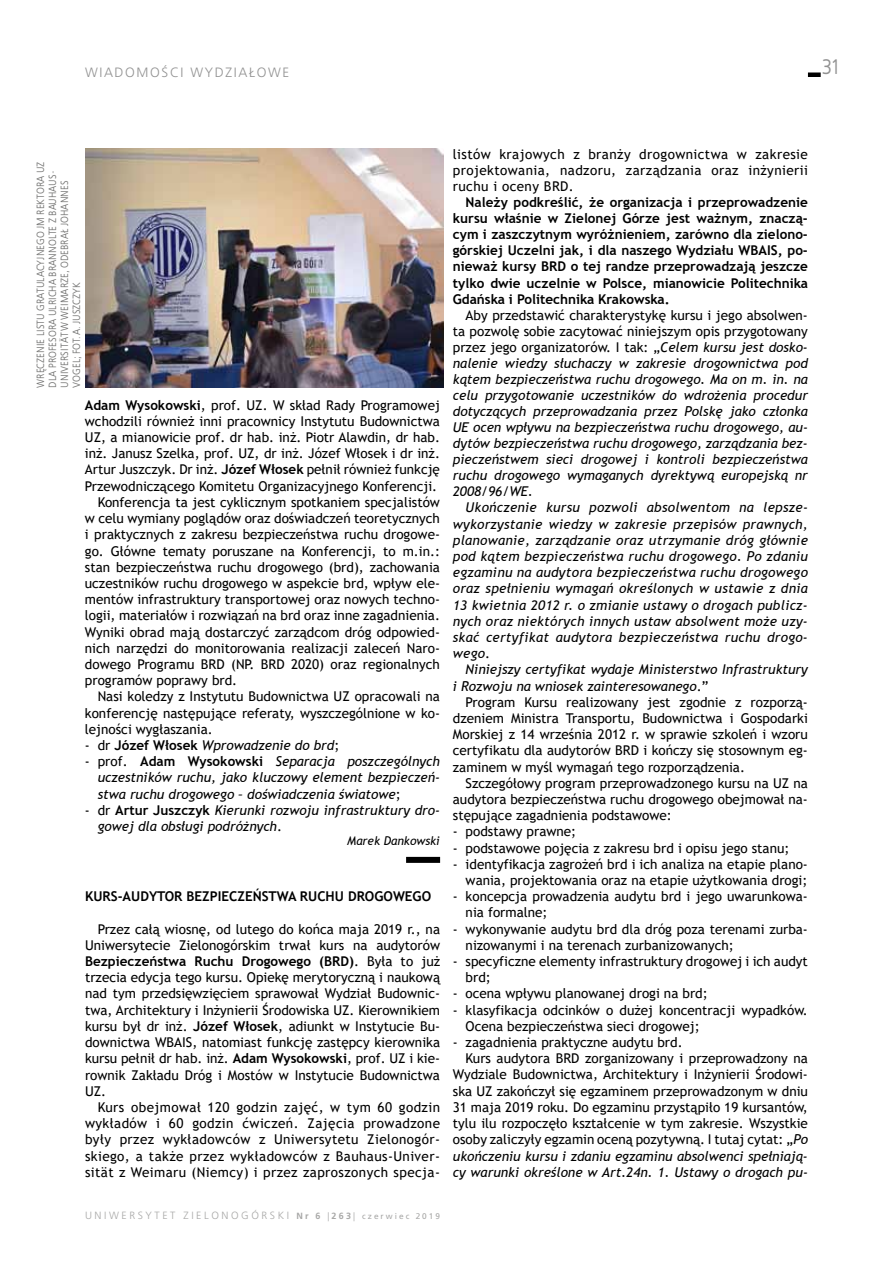
<style>
.page{position:relative;width:893px;height:1263px;background:#fff}
.page>*{position:absolute;margin:0;border:0;box-sizing:border-box;transform-origin:0 0}
.t1{font:21px "EFN Bureau OT";color:#929292}
.t2{font:13.5px/16.2px "Trebuchet MS";color:#000;text-align:justify}
.t3{font:italic 13.5px/16.2px "Trebuchet MS";color:#000;text-align:justify}
.t4{font:700 13.5px/16px "Trebuchet MS";color:#000;text-align:justify}
.t5{font:300 13.5px "Frutiger LT Pro";letter-spacing:.12em;color:#929292}
.t6{font:italic 12px "Trebuchet MS";color:#000}
.t7{font:10.5px/12px "EFN Bureau OT";letter-spacing:.02em;color:#777776}
.t8{font:300 10.5px "Frutiger LT Pro";letter-spacing:.245em;color:#a8a8a7}
.s1{font-weight:700}
.s2{font-style:normal}
.s3{font-weight:700;font-style:normal}
.s4{font-style:italic}
.s5{font-weight:700;font-size:9px}
.s6{font-size:9px}
.s7{font-weight:400;font-size:8.25px}
</style>
<div class="page">
<div style="left:808px;top:72px;width:13px;height:5px;background:#000"></div>
<img style="left:85px;top:149px;width:358px;height:239px">
<div style="left:406px;top:857px;width:34px;height:6px;background:#000"></div>
<p class="t5" style="left:85px;top:65px;width:105px">WIADOMOŚCIWY</p>
<p class="t5" style="left:215px;top:65px;width:54px">DZIAŁOWE</p>
<h1 class="t1" style="left:822px;top:55px;width:18px">31</h1>
<p class="t7" style="left:35px;top:388px;width:226px;rotate:-90deg">Wręczenie listu Gratulacyjnego JM Rektora UZ dla profesora U lricha Brannolte z Bauhaus-<br>U niversität w Weimarze, odebrał Johannes Vogel; fot. A. Juszczyk</p>
<p class="t2" style="left:85px;top:397px;width:357px"><span class="s1">Adam Wysokowski</span>, prof. UZ. W skład Rady Programowej</p>
<p class="t2" style="left:85px;top:413px;width:356px">wchodzili również inni pracownicy Instytutu Budownictwa</p>
<p class="t2" style="left:85px;top:429px;width:357px">UZ, a mianowicie prof. dr hab. inż. Piotr Alawdin, dr hab.</p>
<p class="t2" style="left:85px;top:445px;width:357px">inż. Janusz Szelka, prof. UZ, dr inż. Józef Włosek i dr inż.</p>
<p class="t2" style="left:85px;top:461px;width:357px">Artur Juszczyk. Dr inż. <span class="s1">Józef Włosek</span> pełnił również funkcję</p>
<p class="t2" style="left:85px;top:478px;width:354px">Przewodniczącego Komitetu Organizacyjnego Konferencji.</p>
<p class="t2" style="left:98px;top:494px;width:344px">Konferencja ta jest cyklicznym spotkaniem specjalistów</p>
<p class="t2" style="left:85px;top:510px;width:356px">w celu wymiany poglądów oraz doświadczeń teoretycznych</p>
<p class="t2" style="left:85px;top:526px;width:357px">i praktycznych z zakresu bezpieczeństwa ruchu drogowe-</p>
<p class="t2" style="left:85px;top:542px;width:357px">go. Główne tematy poruszane na Konferencji, to m.in.:</p>
<p class="t2" style="left:85px;top:559px;width:356px">stan bezpieczeństwa ruchu drogowego (brd), zachowania</p>
<p class="t2" style="left:85px;top:575px;width:357px">uczestników ruchu drogowego w aspekcie brd, wpływ ele-</p>
<p class="t2" style="left:85px;top:591px;width:357px">mentów infrastruktury transportowej oraz nowych techno-</p>
<p class="t2" style="left:85px;top:607px;width:356px">logii, materiałów i rozwiązań na brd oraz inne zagadnienia.</p>
<p class="t2" style="left:85px;top:623px;width:357px">Wyniki obrad mają dostarczyć zarządcom dróg odpowied-</p>
<p class="t2" style="left:85px;top:640px;width:357px">nich narzędzi do monitorowania realizacji zaleceń Naro-</p>
<p class="t2" style="left:85px;top:656px;width:357px">dowego Programu BRD (NP. BRD 2020) oraz regionalnych</p>
<p class="t2" style="left:85px;top:672px;width:154px">programów poprawy brd.</p>
<p class="t2" style="left:98px;top:688px;width:344px">Nasi koledzy z Instytutu Budownictwa UZ opracowali na</p>
<p class="t2" style="left:85px;top:704px;width:357px">konferencję następujące referaty, wyszczególnione w ko-</p>
<p class="t2" style="left:85px;top:721px;width:129px">lejności wygłaszania.</p>
<p class="t3" style="left:85px;top:737px;width:256px"><span class="s2">- dr</span> <span class="s3">Józef Włosek</span> Wprowadzenie do brd<span class="s2">;</span></p>
<p class="t3" style="left:98px;top:753px;width:344px;text-indent:-13px"><span class="s2">- prof.</span> <span class="s3">Adam Wysokowski</span> Separacja poszczególnych uczestników ruchu, jako kluczowy element bezpieczeń&shy;stwa ruchu drogowego – doświadczenia światowe<span class="s2">;</span></p>
<p class="t3" style="left:98px;top:802px;width:344px;text-indent:-13px"><span class="s2">- dr</span> <span class="s3">Artur Juszczyk</span> Kierunki rozwoju infrastruktury dro&shy;gowej dla obsługi podróżnych<span class="s2">.</span></p>
<p class="t6" style="left:347px;top:834px;width:94px">Marek Dankowski</p>
<p class="t4" style="left:85px;top:888px;width:348px">KURS-AUDYTOR BEZPIECZEŃSTWA RUCHU DROGOWEGO</p>
<p class="t2" style="left:85px;top:921px;width:357px;text-indent:13px">Przez całą wiosnę, od lutego do końca maja 2019 r., na Uniwersytecie Zielonogórskim trwał kurs na audytorów <span class="s1">Bezpieczeństwa Ruchu Drogowego (BRD)</span>. Była to już trzecia edycja tego kursu. Opiekę merytoryczną i naukową nad tym przedsięwzięciem sprawował Wydział Budownic&shy;twa, Architektury i Inżynierii Środowiska UZ. Kierownikiem kursu był dr inż. <span class="s1">Józef Włosek</span>, adiunkt w Instytucie Bu&shy;downictwa WBAIS, natomiast funkcję zastępcy kierownika kursu pełnił dr hab. inż. <span class="s1">Adam Wysokowski</span>, prof. UZ i kie&shy;rownik Zakładu Dróg i Mostów w Instytucie Budownictwa UZ.</p>
<p class="t2" style="left:85px;top:1099px;width:357px;text-indent:13px">Kurs obejmował 120 godzin zajęć, w tym 60 godzin wykładów i 60 godzin ćwiczeń. Zajęcia prowadzone były przez wykładowców z Uniwersytetu Zielonogór&shy;skiego, a także przez wykładowców z Bauhaus-Univer&shy;sität z Weimaru (Niemcy) i przez zaproszonych specja-</p>
<p class="t2" style="left:453px;top:146px;width:357px">listów krajowych z branży drogownictwa w zakresie projektowania, nadzoru, zarządzania oraz inżynierii ruchu i oceny BRD.</p>
<p class="t4" style="left:453px;top:194px;width:357px;text-indent:13px">Należy podkreślić, że organizacja i przeprowadzenie kursu właśnie w Zielonej Górze jest ważnym, znaczą&shy;cym i zaszczytnym wyróżnieniem, zarówno dla zielono&shy;górskiej Uczelni jak, i dla naszego Wydziału WBAIS, po&shy;nieważ kursy BRD o tej randze przeprowadzają jeszcze tylko dwie uczelnie w Polsce, mianowicie Politechnika Gdańska i Politechnika Krakowska.</p>
<p class="t3" style="left:453px;top:307px;width:357px;text-indent:13px"><span class="s2">Aby przedstawić charakterystykę kursu i jego absolwen&shy;ta pozwolę sobie zacytować niniejszym opis przygotowany przez jego organizatorów. I tak: „</span>Celem kursu jest dosko&shy;nalenie wiedzy słuchaczy w zakresie drogownictwa pod kątem bezpieczeństwa ruchu drogowego. Ma on m. in. na celu przygotowanie uczestników do wdrożenia procedur dotyczących przeprowadzania przez Polskę jako członka UE ocen wpływu na bezpieczeństwa ruchu drogowego, au&shy;dytów bezpieczeństwa ruchu drogowego, zarządzania bez&shy;pieczeństwem sieci drogowej i kontroli bezpieczeństwa ruchu drogowego wymaganych dyrektywą europejską nr 2008/96/WE.</p>
<p class="t3" style="left:453px;top:499px;width:357px;text-indent:13px">Ukończenie kursu pozwoli absolwentom na lepsze&shy;wykorzystanie wiedzy w zakresie przepisów prawnych, planowanie, zarządzanie oraz utrzymanie dróg głównie pod kątem bezpieczeństwa ruchu drogowego. Po zdaniu egzaminu na audytora bezpieczeństwa ruchu drogowego oraz spełnieniu wymagań określonych w ustawie z dnia 13 kwietnia 2012 r. o zmianie ustawy o drogach publicz&shy;nych oraz niektórych innych ustaw absolwent może uzy&shy;skać certyfikat audytora bezpieczeństwa ruchu drogo&shy;wego<span class="s2">.</span></p>
<p class="t3" style="left:453px;top:661px;width:357px;text-indent:13px">Niniejszy certyfikat wydaje Ministerstwo Infrastruktury i Rozwoju na wniosek zainteresowanego<span class="s2">.”</span></p>
<p class="t2" style="left:453px;top:694px;width:357px;text-indent:13px">Program Kursu realizowany jest zgodnie z rozporzą&shy;dzeniem Ministra Transportu, Budownictwa i Gospodarki Morskiej z 14 września 2012 r. w sprawie szkoleń i wzoru certyfikatu dla audytorów BRD i kończy się stosownym eg&shy;zaminem w myśl wymagań tego rozporządzenia.</p>
<p class="t2" style="left:453px;top:775px;width:357px;text-indent:13px">Szczegółowy program przeprowadzonego kursu na UZ na audytora bezpieczeństwa ruchu drogowego obejmował na&shy;stępujące zagadnienia podstawowe:</p>
<p class="t2" style="left:453px;top:823px;width:125px">- podstawy prawne;</p>
<p class="t2" style="left:453px;top:840px;width:338px">- podstawowe pojęcia z zakresu brd i opisu jego stanu;</p>
<p class="t2" style="left:453px;top:856px;width:357px;text-align:right">- identyfikacja zagrożeń brd i ich analiza na etapie plano&shy;wania, projektowania oraz na etapie użytkowania drogi;</p>
<p class="t2" style="left:466px;top:888px;width:344px;text-indent:-13px">- koncepcja prowadzenia audytu brd i jego uwarunkowa&shy;nia formalne;</p>
<p class="t2" style="left:466px;top:921px;width:344px;text-indent:-13px">- wykonywanie audytu brd dla dróg poza terenami zurba&shy;nizowanymi i na terenach zurbanizowanych;</p>
<p class="t2" style="left:466px;top:953px;width:344px;text-indent:-13px">- specyficzne elementy infrastruktury drogowej i ich audyt brd;</p>
<p class="t2" style="left:453px;top:985px;width:256px">- ocena wpływu planowanej drogi na brd;</p>
<p class="t2" style="left:466px;top:1002px;width:344px;text-indent:-13px">- klasyfikacja odcinków o dużej koncentracji wypadków.<br>Ocena bezpieczeństwa sieci drogowej;</p>
<p class="t2" style="left:453px;top:1034px;width:231px">- zagadnienia praktyczne audytu brd.</p>
<p class="t2" style="left:466px;top:1050px;width:344px">Kurs audytora BRD zorganizowany i przeprowadzony na</p>
<p class="t2" style="left:453px;top:1066px;width:357px">Wydziale Budownictwa, Architektury i Inżynierii Środowi-</p>
<p class="t2" style="left:453px;top:1083px;width:357px">ska UZ zakończył się egzaminem przeprowadzonym w dniu</p>
<p class="t2" style="left:453px;top:1099px;width:357px">31 maja 2019 roku. Do egzaminu przystąpiło 19 kursantów,</p>
<p class="t2" style="left:453px;top:1115px;width:357px">tylu ilu rozpoczęło kształcenie w tym zakresie. Wszystkie</p>
<p class="t2" style="left:453px;top:1131px;width:357px">osoby zaliczyły egzamin oceną pozytywną. I tutaj cytat: „<span class="s4">Po</span></p>
<p class="t3" style="left:453px;top:1147px;width:357px">ukończeniu kursu i zdaniu egzaminu absolwenci spełniają-</p>
<p class="t3" style="left:453px;top:1164px;width:357px">cy warunki określone w Art.24n. 1. Ustawy o drogach pu-</p>
<p class="t8" style="left:85px;top:1209px;width:357px">UNIWERSYTET ZIELONOGÓRSKI <span class="s5">Nr 6</span> <span class="s6">|</span><span class="s5">263</span><span class="s6">|</span> <span class="s7">czerwiec 2019</span></p>
</div>
